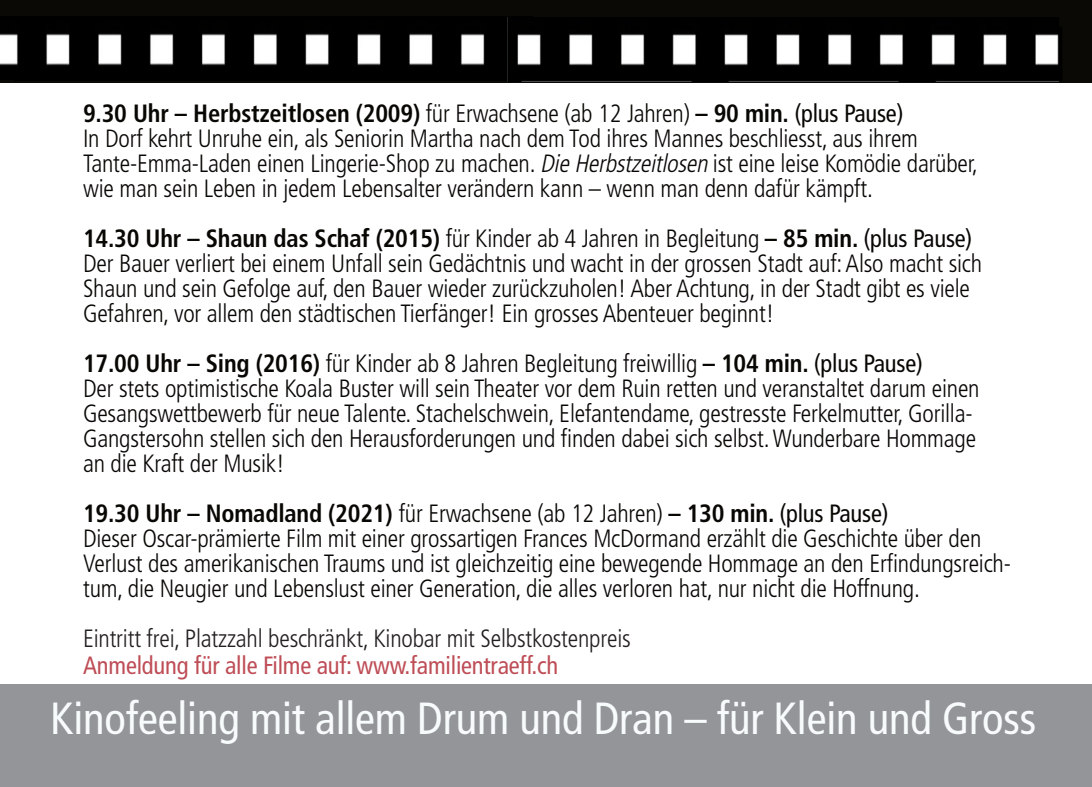
<style>
.page{position:relative;width:1092px;height:787px;background:#fff}
.page>*{position:absolute;margin:0;border:0;box-sizing:border-box;transform-origin:0 0}
.t1{font:condensed 45px "Frutiger LT Std";letter-spacing:-.005em;color:#f7fbfb}
.t2{font:300 condensed 25px/25px "Frutiger LT Std";letter-spacing:-.01em;color:#080704}
.t3{font:300 condensed 25px "Frutiger LT Std";letter-spacing:-.01em;color:#231f20}
.t4{font:condensed 25px "Frutiger LT Std";letter-spacing:-.01em;color:#be4d56}
.s1{font-weight:700}
.s2{font-weight:400}
.s3{font-style:italic}
</style>
<div class="page">
<div style="left:0;top:0;width:1091px;height:83px;background:#0a0906"></div>
<div style="left:0;top:683px;width:1091px;height:104px;background:#939598"></div>
<div style="left:12px;top:25px;width:1052px;height:58px;border:2px solid #0a0906"></div>
<img style="left:0;top:17px;width:508px;height:62px">
<img style="left:507px;top:18px;width:551px;height:63px">
<p class="t2" style="left:83px;top:103px;width:896px"><span class="s1">9.30 Uhr – Herbstzeitlosen (2009)</span> für Erwachsene (ab 12 Jahren) <span class="s1">– 90 min.</span> <span class="s2">(plus Pause)<br></span>In Dorf kehrt Unruhe ein, als Seniorin Martha nach dem Tod ihres Mannes beschliesst, aus ihrem Tante-Emma-Laden einen Lingerie-Shop zu machen. <span class="s3">Die Herbstzeitlosen</span> ist eine leise Komödie darüber, wie man sein Leben in jedem Lebensalter verändern kann – wenn man denn dafür kämpft.</p>
<p class="t2" style="left:83px;top:228px;width:900px"><span class="s1">14.30 Uhr – Shaun das Schaf (2015)</span> für Kinder ab 4 Jahren in Begleitung <span class="s1">– 85 min.</span> <span class="s2">(plus Pause)<br></span>Der Bauer verliert bei einem Unfall sein Gedächtnis und wacht in der grossen Stadt auf: Also macht sich Shaun und sein Gefolge auf, den Bauer wieder zurückzuholen! Aber Achtung, in der Stadt gibt es viele Gefahren, vor allem den städtischen Tierfänger! Ein grosses Abenteuer beginnt!</p>
<p class="t2" style="left:83px;top:353px;width:898px"><span class="s1">17.00 Uhr – Sing (2016)</span> für Kinder ab 8 Jahren Begleitung freiwillig <span class="s1">– 104 min.</span> <span class="s2">(plus Pause)<br></span>Der stets optimistische Koala Buster will sein Theater vor dem Ruin retten und veranstaltet darum einen Gesangswettbewerb für neue Talente. Stachelschwein, Elefantendame, gestresste Ferkelmutter, Gorilla-Gangstersohn stellen sich den Herausforderungen und finden dabei sich selbst. Wunderbare Hommage an die Kraft der Musik!</p>
<p class="t2" style="left:83px;top:503px;width:929px"><span class="s1">19.30 Uhr – Nomadland (2021)</span> für Erwachsene (ab 12 Jahren) <span class="s1">– 130 min.</span> <span class="s2">(plus Pause)<br></span>Dieser Oscar-prämierte Film mit einer grossartigen Frances McDormand erzählt die Geschichte über den Verlust des amerikanischen Traums und ist gleichzeitig eine bewegende Hommage an den Erfindungsreich&shy;tum, die Neugier und Lebenslust einer Generation, die alles verloren hat, nur nicht die Hoffnung.</p>
<p class="t3" style="left:83px;top:628px;width:549px">Eintritt frei, Platzzahl beschränkt, Kinobar mit Selbstkostenpreis</p>
<p class="t4" style="left:83px;top:655px;width:476px">Anmeldung für alle Filme auf: www.familientraeff.ch</p>
<h1 class="t1" style="left:51px;top:700px;width:987px">Kinofeeling mit allem Drum und Dran – für Klein und Gross</h1>
</div>
